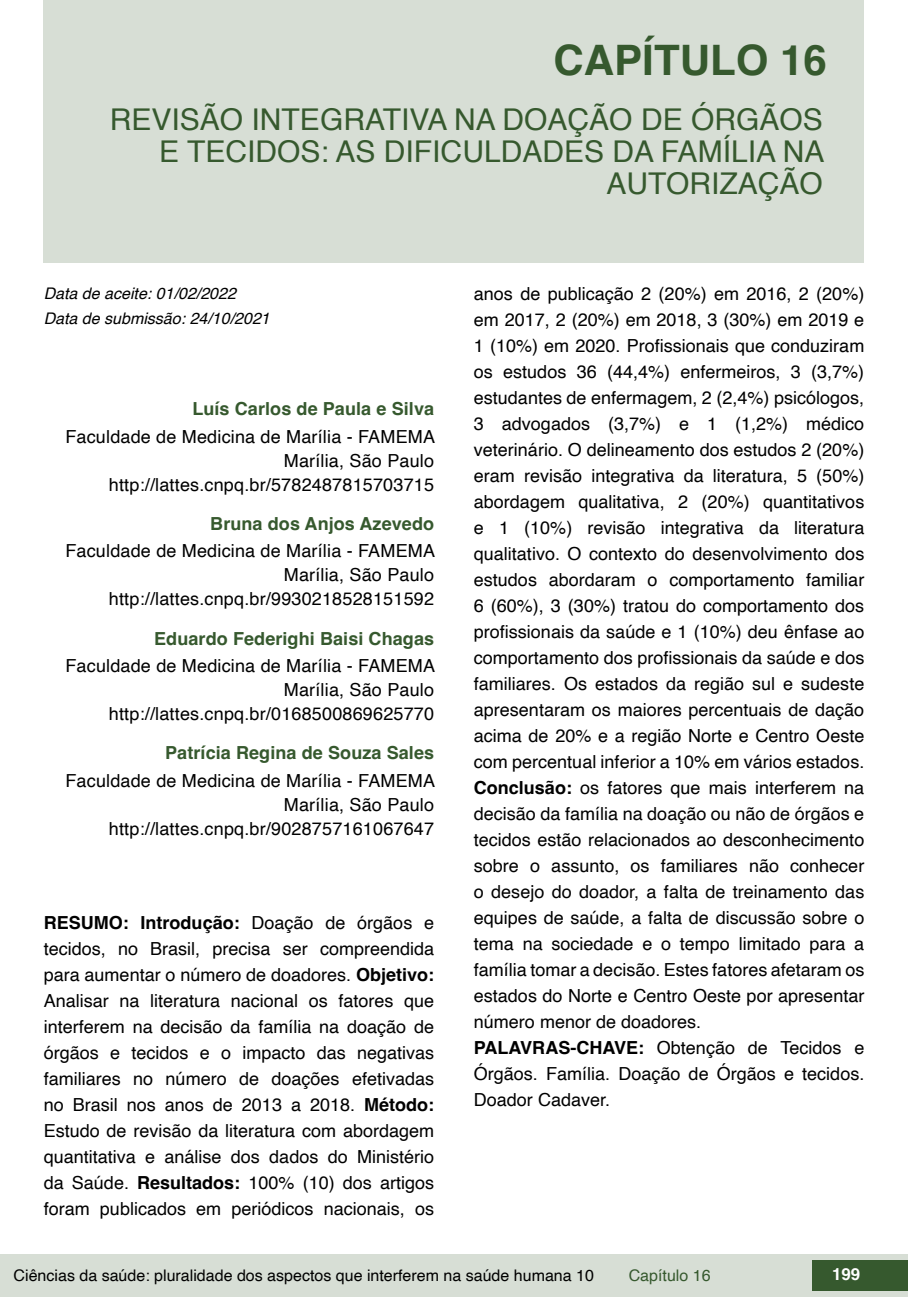
<style>
.page{position:relative;width:908px;height:1304px;background:#fff}
.page>*{position:absolute;margin:0;border:0;box-sizing:border-box;transform-origin:0 0}
.t1{font:700 42px "Helvetica";color:#36592e}
.t2{font:30px/32px "Helvetica";color:#36592e;text-align:right}
.t3{font:18px/26px "Helvetica";color:#000;text-align:right}
.t4{font:700 18px "Helvetica";letter-spacing:.005em;color:#36592e}
.t5{font:700 16.8px "Helvetica";color:#fff}
.t6{font:16px "Helvetica";color:#000}
.t7{font:italic 16px "Helvetica";color:#000}
.t8{font:16px "Helvetica";color:#36592e}
.s1{font-weight:700}
</style>
<div class="page">
<div style="left:0;top:1254px;width:906px;height:43px;background:#d7ded5"></div>
<div style="left:812px;top:1261px;width:95px;height:30px;background:#36592e"></div>
<div style="left:44px;top:0;width:819px;height:263px;background:#d7ded5"></div>
<h1 class="t1" style="left:553px;top:35px;width:275px">CAPÍTULO 16</h1>
<h2 class="t2" style="left:110px;top:104px;width:716px">REVISÃO INTEGRATIVA NA DOAÇÃO DE ÓRGÃOS<br>E TECIDOS: AS DIFICULDADES DA FAMÍLIA NA<br>AUTORIZAÇÃO</h2>
<p class="t7" style="left:44px;top:280px;width:194px">Data de aceite: 01/02/2022</p>
<p class="t7" style="left:44px;top:306px;width:227px">Data de submissão: 24/10/2021</p>
<p class="t4" style="left:192px;top:398px;width:243px">Luís Carlos de Paula e Silva</p>
<p class="t3" style="left:65px;top:425px;width:371px;line-height:24px">Faculdade de Medicina de Marília - FAMEMA<br>Marília, São Paulo http://lattes.cnpq.br/5782487815703715</p>
<p class="t4" style="left:210px;top:513px;width:225px">Bruna dos Anjos Azevedo</p>
<p class="t3" style="left:65px;top:540px;width:371px;line-height:24px">Faculdade de Medicina de Marília - FAMEMA<br>Marília, São Paulo http://lattes.cnpq.br/9930218528151592</p>
<p class="t4" style="left:154px;top:627px;width:281px">Eduardo Federighi Baisi Chagas</p>
<p class="t3" style="left:65px;top:654px;width:371px;line-height:24px">Faculdade de Medicina de Marília - FAMEMA<br>Marília, São Paulo http://lattes.cnpq.br/0168500869625770</p>
<p class="t4" style="left:165px;top:742px;width:270px">Patrícia Regina de Souza Sales</p>
<p class="t3" style="left:65px;top:769px;width:371px;line-height:24px">Faculdade de Medicina de Marília - FAMEMA<br>Marília, São Paulo http://lattes.cnpq.br/9028757161067647</p>
<p class="t3" style="left:44px;top:910px;width:392px;text-align:justify"><span class="s1">RESUMO: Introdução:</span> Doação de órgãos e tecidos, no Brasil, precisa ser compreendida para aumentar o número de doadores. <span class="s1">Objetivo:<br></span>Analisar na literatura nacional os fatores que interferem na decisão da família na doação de órgãos e tecidos e o impacto das negativas familiares no número de doações efetivadas no Brasil nos anos de 2013 a 2018. <span class="s1">Método:<br></span>Estudo de revisão da literatura com abordagem quantitativa e análise dos dados do Ministério da Saúde. <span class="s1">Resultados:</span> 100% (10) dos artigos foram publicados em periódicos nacionais, os</p>
<p class="t3" style="left:473px;top:281px;width:392px;text-align:left">anos de publicação 2 (20%) em 2016, 2 (20%) em 2017, 2 (20%) em 2018, 3 (30%) em 2019 e 1 (10%) em 2020. Profissionais que conduziram os estudos 36 (44,4%) enfermeiros, 3 (3,7%) estudantes de enfermagem, 2 (2,4%) psicólogos, 3 advogados (3,7%) e 1 (1,2%) médico veterinário. O delineamento dos estudos 2 (20%) eram revisão integrativa da literatura, 5 (50%) abordagem qualitativa, 2 (20%) quantitativos e 1 (10%) revisão integrativa da literatura qualitativo. O contexto do desenvolvimento dos estudos abordaram o comportamento familiar 6 (60%), 3 (30%) tratou do comportamento dos profissionais da saúde e 1 (10%) deu ênfase ao comportamento dos profissionais da saúde e dos familiares. Os estados da região sul e sudeste apresentaram os maiores percentuais de dação acima de 20% e a região Norte e Centro Oeste com percentual inferior a 10% em vários estados.<br><span class="s1">Conclusão:</span> os fatores que mais interferem na decisão da família na doação ou não de órgãos e tecidos estão relacionados ao desconhecimento sobre o assunto, os familiares não conhecer o desejo do doador, a falta de treinamento das equipes de saúde, a falta de discussão sobre o tema na sociedade e o tempo limitado para a família tomar a decisão. Estes fatores afetaram os estados do Norte e Centro Oeste por apresentar número menor de doadores.<br><span class="s1">PALAVRAS-CHAVE:</span> Obtenção de Tecidos e Órgãos. Família. Doação de Órgãos e tecidos.<br>Doador Cadaver.</p>
<p class="t6" style="left:14px;top:1263px;width:581px">Ciências da saúde: pluralidade dos aspectos que interferem na saúde humana 10</p>
<p class="t8" style="left:628px;top:1263px;width:83px">Capítulo 16</p>
<p class="t5" style="left:831px;top:1264px;width:30px">199</p>
</div>
